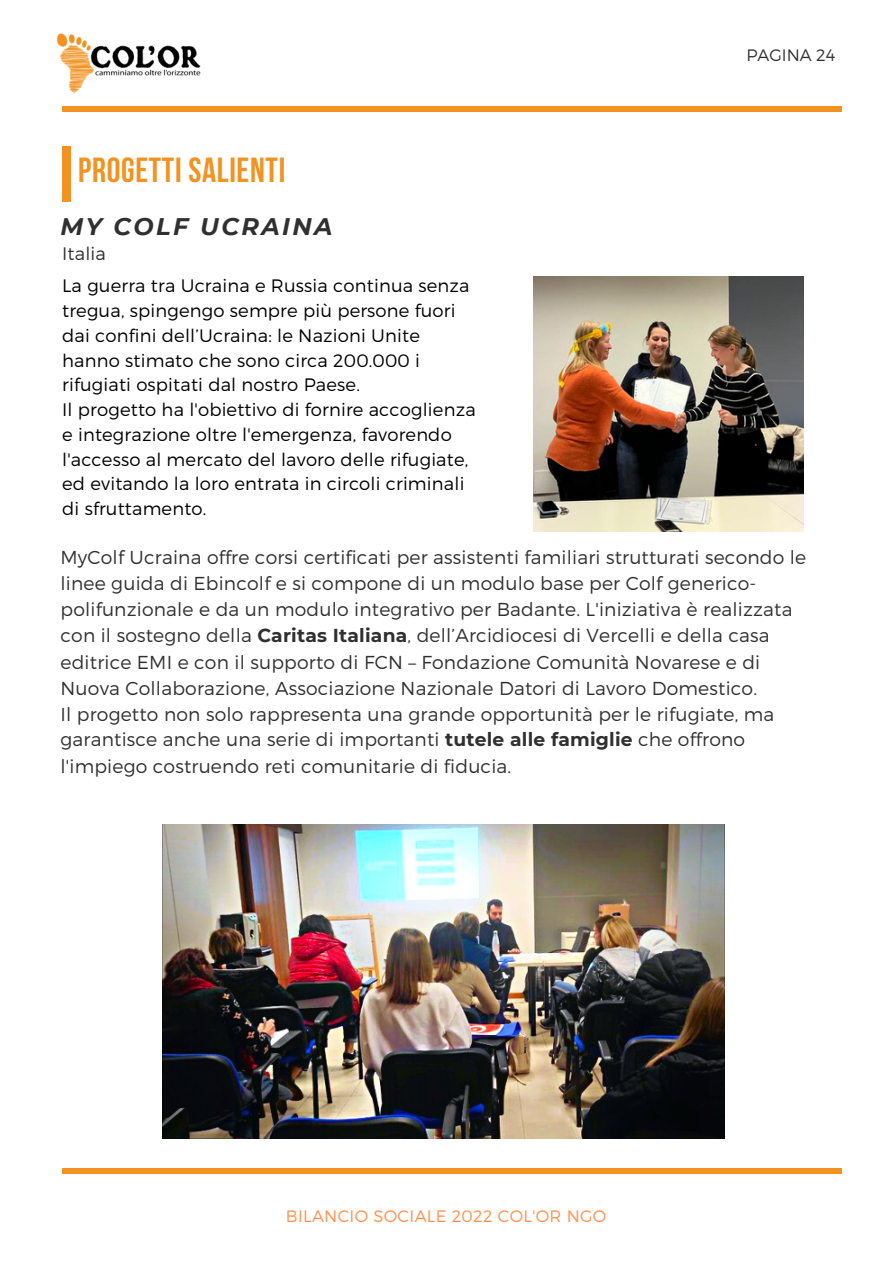
<style>
.page{position:relative;width:893px;height:1264px;background:#fff}
.page>*{position:absolute;margin:0;border:0;box-sizing:border-box;transform-origin:0 0}
.t1{font:700 34.65px "Bebas Neue";letter-spacing:.02em;color:#f19221}
.t2{font:italic 700 24px "Montserrat";letter-spacing:.1em;color:#303030}
.t3{font:300 18.75px/26.1px "Montserrat";letter-spacing:.01em;color:#303030}
.t4{font:300 18px/24.8px "Montserrat";letter-spacing:.01em;color:#000}
.t5{font:300 18px "Montserrat";letter-spacing:.01em;color:#303030}
.t6{font:300 16.5px "Montserrat";letter-spacing:.02em;color:#ff914d}
.t7{font:300 16.5px "Montserrat";color:#303030}
.s1{font-weight:700}
</style>
<div class="page">
<div style="left:62px;top:106px;width:779px;height:6px;background:#f19221"></div>
<div style="left:62px;top:1167px;width:779px;height:6px;background:#f19221"></div>
<div style="left:62px;top:147px;width:9px;height:55px;background:#f19221"></div>
<img style="left:57px;top:33px;width:144px;height:61px">
<img style="left:162px;top:824px;width:562px;height:314px">
<img style="left:534px;top:276px;width:269px;height:255px">
<p class="t1" style="left:78px;top:156px;width:209px">PROGETTI SALIENTI</p>
<p class="t2" style="left:61px;top:212px;width:273px">MY COLF UCRAINA</p>
<p class="t5" style="left:62px;top:242px;width:45px">Italia</p>
<p class="t4" style="left:62px;top:273px;width:409px">La guerra tra Ucraina e Russia continua senza tregua, spingengo sempre più persone fuori dai confini dell’Ucraina: le Nazioni Unite hanno stimato che sono circa 200.000 i rifugiati ospitati dal nostro Paese.</p>
<p class="t4" style="left:62px;top:396px;width:415px">Il progetto ha l'obiettivo di fornire accoglienza e integrazione oltre l'emergenza, favorendo l'accesso al mercato del lavoro delle rifugiate, ed evitando la loro entrata in circoli criminali di sfruttamento.</p>
<p class="t7" style="left:746px;top:44px;width:90px">PAGINA 24</p>
<p class="t3" style="left:61px;top:543px;width:747px">MyColf Ucraina offre corsi certificati per assistenti familiari strutturati secondo le linee guida di Ebincolf e si compone di un modulo base per Colf generico&shy;polifunzionale e da un modulo integrativo per Badante. L'iniziativa è realizzata con il sostegno della <span class="s1">Caritas Italiana</span>, dell’Arcidiocesi di Vercelli e della casa editrice EMI e con il supporto di FCN – Fondazione Comunità Novarese e di Nuova Collaborazione, Associazione Nazionale Datori di Lavoro Domestico.</p>
<p class="t3" style="left:61px;top:699px;width:715px">Il progetto non solo rappresenta una grande opportunità per le rifugiate, ma garantisce anche una serie di importanti <span class="s1">tutele alle famiglie</span> che offrono l'impiego costruendo reti comunitarie di fiducia.</p>
<p class="t6" style="left:286px;top:1204px;width:322px">BILANCIO SOCIALE 2022 COL'OR NGO</p>
</div>
